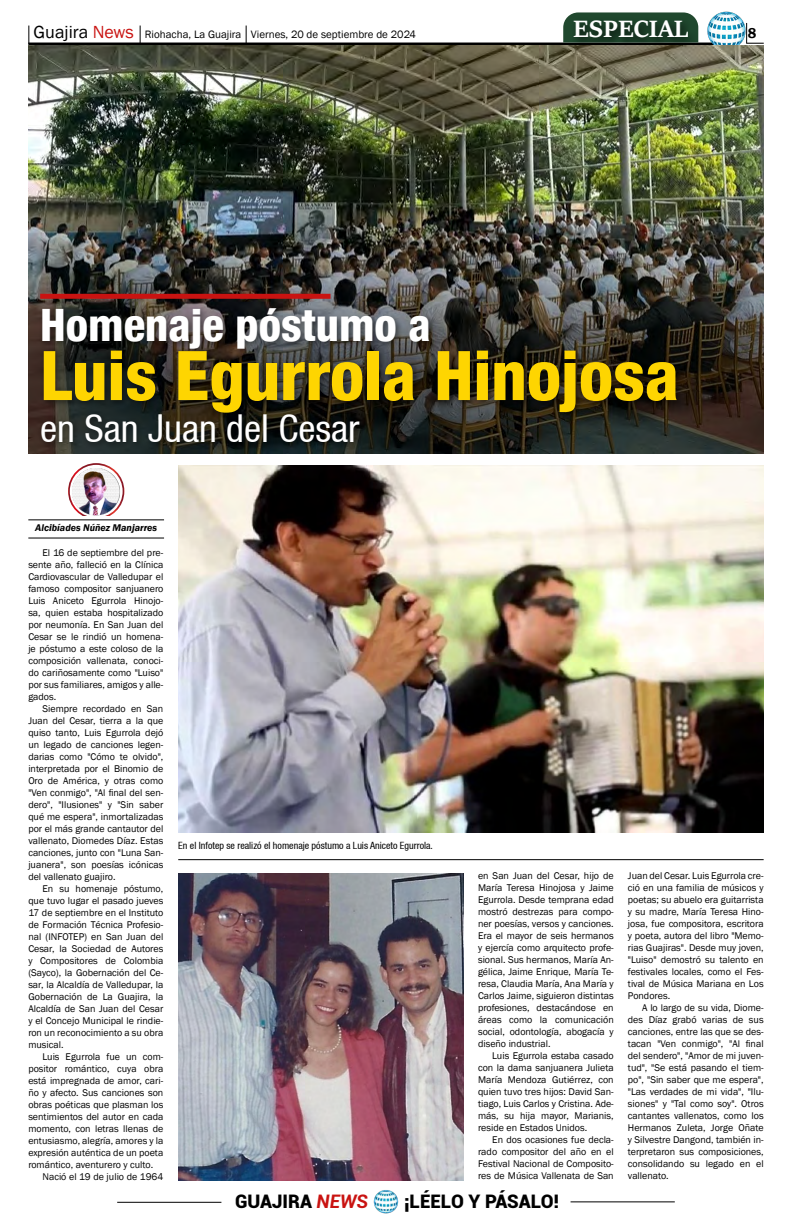
<style>
.page{position:relative;width:792px;height:1224px;background:#fff}
.page>*{position:absolute;margin:0;border:0;box-sizing:border-box;transform-origin:0 0}
.t1{font:800 condensed 68.5px "Helvetica 87";color:#fed501}
.t2{font:800 condensed 44.7px "Helvetica 87";color:#fff}
.t3{font:condensed 38.5px "Helvetica 57";color:#fff}
.t4{font:700 26px "Sitka Heading";color:#fff}
.t5{font:900 18.7px "Roboto";color:#000}
.t6{font:600 14.7px "Franklin Gothic";color:#000}
.t7{font:11px "Franklin Gothic";color:#000}
.t8{font:10px/12px "Franklin Gothic";color:#000;text-align:justify}
.t9{font:condensed 10px "Helvetica 57";color:#000}
.t10{font:italic 600 10px "Franklin Gothic";color:#000}
.s1{font-size:18px}
.s2{font-size:18px;color:#c91311}
.s3{font-weight:700;font-style:italic;color:#c91311}
</style>
<div class="page">
<hr style="left:28px;top:43px;width:688px;height:3px;background:#000">
<svg style="left:747px;top:23px;width:17px;height:21px"></svg>
<svg style="left:28px;top:26px;width:1px;height:18px"></svg>
<svg style="left:140px;top:26px;width:1px;height:17px"></svg>
<svg style="left:246px;top:26px;width:1px;height:17px"></svg>
<img style="left:706px;top:11px;width:41px;height:34px">
<hr style="left:117px;top:1202px;width:104px;height:1px;background:#000">
<hr style="left:571px;top:1201px;width:104px;height:1px;background:#000">
<img style="left:374px;top:1190px;width:24px;height:24px">
<svg style="left:563px;top:12px;width:130px;height:31px"></svg>
<div style="left:569px;top:16px;width:130px;height:32px;background:#000;opacity:.75"></div>
<div style="left:68px;top:463px;width:56px;height:56px;border:2px solid #fff;border-radius:50%"></div>
<img style="left:71px;top:466px;width:50px;height:50px">
<div style="left:28px;top:516px;width:136px;height:20px;background:#fff"></div>
<hr style="left:28px;top:519px;width:136px;height:1px;background:#000">
<hr style="left:28px;top:538px;width:136px;height:1px;background:#000">
<img style="left:178px;top:874px;width:286px;height:306px">
<img style="left:28px;top:45px;width:736px;height:155px">
<img style="left:178px;top:465px;width:586px;height:368px">
<img style="left:28px;top:200px;width:736px;height:253px">
<div style="left:39px;top:304px;width:398px;height:52px;background:#000;opacity:.45"></div>
<div style="left:40px;top:347px;width:644px;height:73px;background:#000;opacity:.45"></div>
<div style="left:38px;top:410px;width:329px;height:40px;background:#000;opacity:.45"></div>
<div style="left:40px;top:294px;width:291px;height:5px;background:#c91311"></div>
<hr style="left:178px;top:859px;width:586px;height:1px;background:#000">
<h3 class="t4" style="left:573px;top:10px;width:117px">ESPECIAL</h3>
<p class="t7" style="left:34px;top:28px;width:384px"><span class="s1">Guajira</span> <span class="s2">News</span> Riohacha, La Guajira Viernes, 20 de septiembre de 2024</p>
<h3 class="t6" style="left:748px;top:24px;width:10px">8</h3>
<h2 class="t2" style="left:40px;top:297px;width:392px">Homenaje póstumo a</h2>
<h1 class="t1" style="left:40px;top:333px;width:640px">Luis Egurrola Hinojosa</h1>
<h3 class="t3" style="left:40px;top:406px;width:321px">en San Juan del Cesar</h3>
<p class="t10" style="left:35px;top:521px;width:123px">Alcibíades Núñez Manjarres</p>
<p class="t8" style="left:28px;top:547px;width:137px;text-indent:14px">El 16 de septiembre del pre&shy;sente año, falleció en la Clínica Cardiovascular de Valledupar el famoso compositor sanjuanero Luis Aniceto Egurrola Hinojo&shy;sa, quien estaba hospitalizado por neumonía. En San Juan del Cesar se le rindió un homena&shy;je póstumo a este coloso de la composición vallenata, conoci&shy;do cariñosamente como "Luiso" por sus familiares, amigos y alle&shy;gados.</p>
<p class="t8" style="left:28px;top:703px;width:137px;text-indent:14px">Siempre recordado en San Juan del Cesar, tierra a la que quiso tanto, Luis Egurrola dejó un legado de canciones legen&shy;darias como "Cómo te olvido", interpretada por el Binomio de Oro de América, y otras como "Ven conmigo", "Al final del sen&shy;dero", "Ilusiones" y "Sin saber qué me espera", inmortalizadas por el más grande cantautor del vallenato, Diomedes Díaz. Estas canciones, junto con "Luna San&shy;juanera", son poesías icónicas del vallenato guajiro.</p>
<p class="t8" style="left:28px;top:883px;width:137px;text-indent:14px">En su homenaje póstumo, que tuvo lugar el pasado jueves 17 de septiembre en el Instituto de Formación Técnica Profesio&shy;nal (INFOTEP) en San Juan del Cesar, la Sociedad de Autores y Compositores de Colombia (Sayco), la Gobernación del Ce&shy;sar, la Alcaldía de Valledupar, la Gobernación de La Guajira, la Alcaldía de San Juan del Cesar y el Concejo Municipal le rindie&shy;ron un reconocimiento a su obra musical.</p>
<p class="t8" style="left:28px;top:1051px;width:137px;text-indent:14px">Luis Egurrola fue un com&shy;positor romántico, cuya obra está impregnada de amor, cari&shy;ño y afecto. Sus canciones son obras poéticas que plasman los sentimientos del autor en cada momento, con letras llenas de entusiasmo, alegría, amores y la expresión auténtica de un poeta romántico, aventurero y culto.</p>
<p class="t8" style="left:43px;top:1171px;width:122px">Nació el 19 de julio de 1964</p>
<p class="t9" style="left:178px;top:839px;width:256px">En el Infotep se realizó el homenaje póstumo a Luis Aniceto Egurrola.</p>
<p class="t8" style="left:478px;top:870px;width:137px">en San Juan del Cesar, hijo de María Teresa Hinojosa y Jaime Egurrola. Desde temprana edad mostró destrezas para compo&shy;ner poesías, versos y canciones.<br>Era el mayor de seis hermanos y ejercía como arquitecto profe&shy;sional. Sus hermanos, María An&shy;gélica, Jaime Enrique, María Te&shy;resa, Claudia María, Ana María y Carlos Jaime, siguieron distintas profesiones, destacándose en áreas como la comunicación social, odontología, abogacía y diseño industrial.</p>
<p class="t8" style="left:478px;top:1050px;width:137px;text-indent:14px">Luis Egurrola estaba casado con la dama sanjuanera Julieta María Mendoza Gutiérrez, con quien tuvo tres hijos: David San&shy;tiago, Luis Carlos y Cristina. Ade&shy;más, su hija mayor, Marianis, reside en Estados Unidos.</p>
<p class="t8" style="left:478px;top:1134px;width:137px;text-indent:14px">En dos ocasiones fue decla&shy;rado compositor del año en el Festival Nacional de Composito&shy;res de Música Vallenata de San</p>
<h3 class="t5" style="left:235px;top:1189px;width:134px">GUAJIRA <span class="s3">NEWS</span></h3>
<h3 class="t5" style="left:404px;top:1189px;width:157px">¡LÉELO Y PÁSALO!</h3>
<p class="t8" style="left:628px;top:870px;width:137px">Juan del Cesar. Luis Egurrola cre&shy;ció en una familia de músicos y poetas; su abuelo era guitarrista y su madre, María Teresa Hino&shy;josa, fue compositora, escritora y poeta, autora del libro "Memo&shy;rias Guajiras". Desde muy joven, "Luiso" demostró su talento en festivales locales, como el Fes&shy;tival de Música Mariana en Los Pondores.</p>
<p class="t8" style="left:628px;top:1002px;width:137px;text-indent:14px">A lo largo de su vida, Diome&shy;des Díaz grabó varias de sus canciones, entre las que se des&shy;tacan "Ven conmigo", "Al final del sendero", "Amor de mi juven&shy;tud", "Se está pasando el tiem&shy;po", "Sin saber que me espera", "Las verdades de mi vida", "Ilu&shy;siones" y "Tal como soy". Otros cantantes vallenatos, como los Hermanos Zuleta, Jorge Oñate y Silvestre Dangond, también in&shy;terpretaron sus composiciones, consolidando su legado en el vallenato.</p>
</div>
